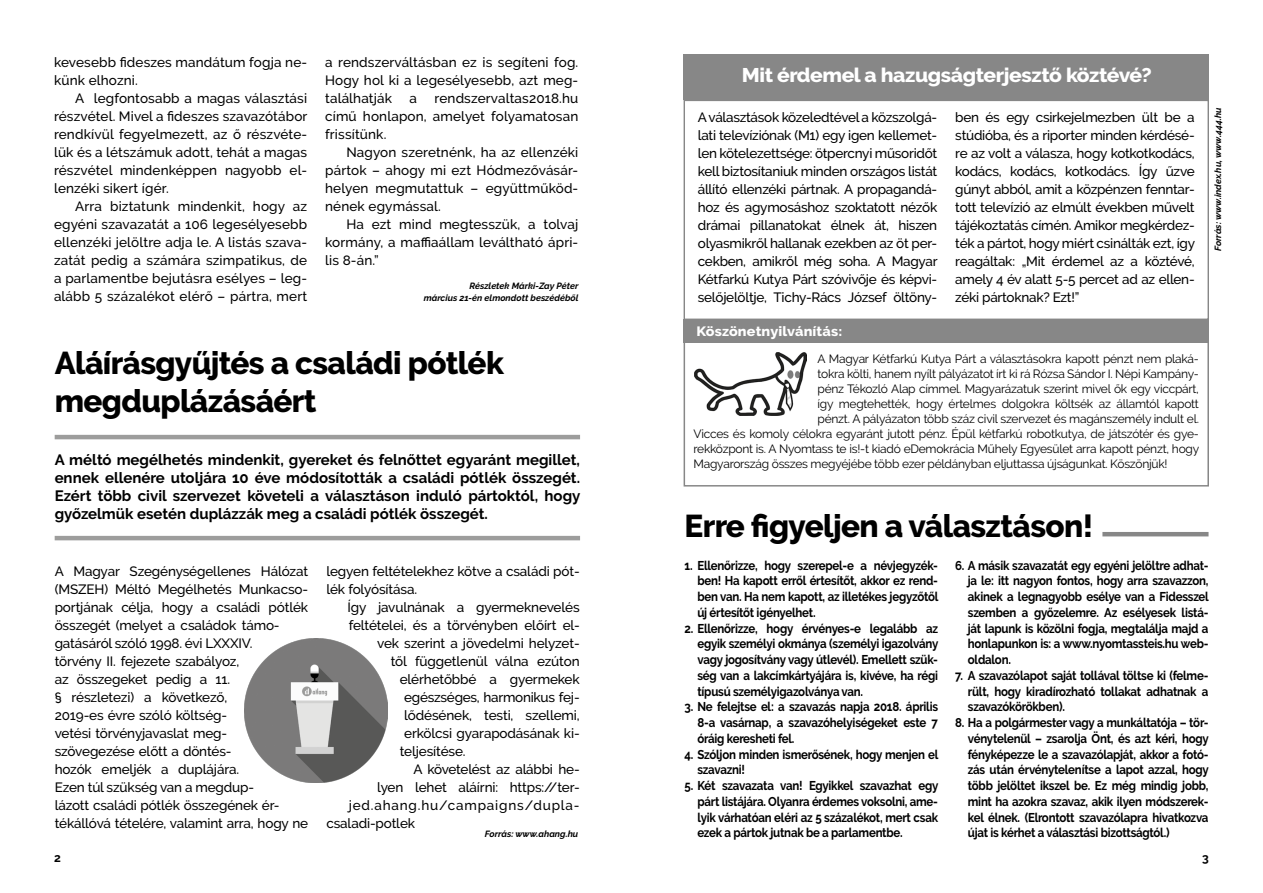
<style>
.page{position:relative;width:1263px;height:893px;background:#fff}
.page>*{position:absolute;margin:0;border:0;box-sizing:border-box;transform-origin:0 0}
.t1{font:800 31.5px/37.8px "Raleway";letter-spacing:-.02em;color:#000}
.t2{font:800 19.8px "Raleway";letter-spacing:-.02em;color:#fff;scale:1.06 1}
.t3{font:700 15px/18px "Raleway";color:#000;text-align:justify}
.t4{font:500 13.5px/18px "Raleway";letter-spacing:-.01em;color:#000;text-align:justify}
.t5{font:500 13.5px/18px "Raleway";letter-spacing:.01em;color:#000}
.t6{font:500 13.5px "Raleway";letter-spacing:.06em;color:#000}
.t7{font:800 13.5px "Raleway";letter-spacing:.01em;color:#fff;scale:1.06 1}
.t8{font:700 12.75px/15.8px "Raleway";letter-spacing:-.02em;color:#000;text-align:justify;scale:.9 1}
.t9{font:12px "Raleway";letter-spacing:-.02em;color:#000}
.t10{font:700 12px "Raleway";color:#000}
.t11{font:italic 700 9px/12px "Raleway";color:#000;text-align:right}
</style>
<div class="page">
<hr style="left:55px;top:435px;width:525px;height:4px;background:#9d9d9c">
<hr style="left:55px;top:536px;width:525px;height:4px;background:#9d9d9c">
<div style="left:684px;top:100px;width:525px;height:220px;border:1px solid #878787"></div>
<div style="left:684px;top:54px;width:525px;height:46px;background:#878787"></div>
<div style="left:684px;top:341px;width:525px;height:146px;border:2px solid #878787"></div>
<div style="left:684px;top:319px;width:525px;height:23px;background:#878787"></div>
<img style="left:694px;top:352px;width:113px;height:64px">
<img style="left:244px;top:639px;width:144px;height:143px">
<hr style="left:1102px;top:532px;width:106px;height:4px;background:#878787">
<p class="t5" style="left:54px;top:53px;width:255px">kevesebb fideszes mandátum fogja ne&shy;künk elhozni.</p>
<p class="t4" style="left:54px;top:89px;width:255px;text-indent:21px">A legfontosabb a magas választási részvétel. Mivel a fideszes szavazótábor rendkívül fegyelmezett, az ő részvéte&shy;lük és a létszámuk adott, tehát a magas részvétel mindenképpen nagyobb el&shy;lenzéki sikert ígér.</p>
<p class="t4" style="left:54px;top:197px;width:255px;text-indent:21px">Arra biztatunk mindenkit, hogy az egyéni szavazatát a 106 legesélyesebb ellenzéki jelöltre adja le. A listás szava&shy;zatát pedig a számára szimpatikus, de a parlamentbe bejutásra esélyes – leg&shy;alább 5 százalékot elérő – pártra, mert</p>
<p class="t4" style="left:325px;top:53px;width:255px">a rendszerváltásban ez is segíteni fog.<br>Hogy hol ki a legesélyesebb, azt meg&shy;találhatják</p>
<p class="t4" style="left:325px;top:89px;width:255px;text-indent:109px">rendszervaltas2018.hu című honlapon, amelyet folyamatosan frissítünk.</p>
<p class="t4" style="left:325px;top:143px;width:255px;text-indent:21px">Nagyon szeretnénk, ha az ellenzéki pártok – ahogy mi ezt Hódmezővásár&shy;helyen megmutattuk – együttműköd&shy;nének egymással.</p>
<p class="t4" style="left:325px;top:215px;width:255px;text-indent:21px">Ha ezt mind megtesszük, a tolvaj kormány, a maffiaállam leváltható ápri&shy;lis 8-án.”</p>
<p class="t11" style="left:424px;top:280px;width:156px">Részletek Márki-Zay Péter<br>március 21-én elmondott beszédéből</p>
<p class="t4" style="left:410px;top:89px;width:9px">a</p>
<h1 class="t1" style="left:55px;top:344px;width:451px">Aláírásgyűjtés a családi pótlék megduplázásáért</h1>
<p class="t3" style="left:55px;top:451px;width:527px">A méltó megélhetés mindenkit, gyereket és felnőttet egyaránt megillet, ennek ellenére utoljára 10 éve módosították a családi pótlék összegét.<br>Ezért több civil szervezet követeli a választáson induló pártoktól, hogy győzelmük esetén duplázzák meg a családi pótlék összegét.</p>
<p class="t4" style="left:55px;top:562px;width:255px;text-align:left">A Magyar Szegénységellenes Hálózat (MSZEH) Méltó Megélhetés Munkacso&shy;portjának célja, hogy a családi pótlék összegét (melyet a családok támo&shy;gatásáról szóló 1998. évi LXXXIV.<br>törvény II. fejezete szabályoz,<br>az összegeket pedig a 11.<br>§ részletezi) a következő,<br>2019-es évre szóló költség-<br>vetési törvényjavaslat meg&shy;szövegezése előtt a döntés-<br>hozók emeljék a duplájára.<br>Ezen túl szükség van a megdup-<br>lázott családi pótlék összegének ér&shy;tékállóvá tételére, valamint arra, hogy ne</p>
<p class="t4" style="left:326px;top:562px;width:255px">legyen feltételekhez kötve a családi pót&shy;lék folyósítása.</p>
<p class="t4" style="left:348px;top:598px;width:234px">Így javulnának a gyermeknevelés</p>
<p class="t4" style="left:349px;top:616px;width:232px">feltételei, és a törvényben előírt el-</p>
<p class="t4" style="left:377px;top:634px;width:204px">vek szerint a jövedelmi helyzet-</p>
<p class="t4" style="left:391px;top:652px;width:191px">től függetlenül válna ezúton</p>
<p class="t4" style="left:400px;top:670px;width:181px">elérhetőbbé a gyermekek</p>
<p class="t4" style="left:404px;top:688px;width:175px">egészséges, harmonikus fej-</p>
<p class="t4" style="left:404px;top:706px;width:177px">lődésének, testi, szellemi,</p>
<p class="t4" style="left:404px;top:724px;width:177px">erkölcsi gyarapodásának ki-</p>
<p class="t4" style="left:400px;top:742px;width:67px">teljesítése.</p>
<p class="t4" style="left:413px;top:760px;width:168px">A követelést az alábbi he-</p>
<p class="t4" style="left:377px;top:778px;width:204px">lyen lehet aláírni: https://ter-</p>
<p class="t6" style="left:349px;top:797px;width:232px">jed.ahang.hu/campaigns/dupla-</p>
<p class="t4" style="left:326px;top:814px;width:90px">csaladi-potlek</p>
<p class="t11" style="left:485px;top:828px;width:95px">Forrás: www.ahang.hu</p>
<h2 class="t2" style="left:742px;top:64px;width:388px">Mit érdemel a hazugságterjesztő köztévé?</h2>
<p class="t4" style="left:698px;top:108px;width:241px">A választások közeledtével a közszolgá&shy;lati televíziónak (M1) egy igen kellemet&shy;len kötelezettsége: ötpercnyi műsoridőt kell biztosítaniuk minden országos listát állító ellenzéki pártnak. A propagandá&shy;hoz és agymosáshoz szoktatott nézők drámai pillanatokat élnek át, hiszen olyasmikről hallanak ezekben az öt per&shy;cekben, amikről még soha. A Magyar Kétfarkú Kutya Párt szóvivője és képvi&shy;selőjelöltje, Tichy-Rács József öltöny-</p>
<p class="t4" style="left:955px;top:108px;width:241px">ben és egy csirkejelmezben ült be a stúdióba, és a riporter minden kérdésé&shy;re az volt a válasza, hogy kotkotkodács, kodács, kodács, kotkodács. Így űzve gúnyt abból, amit a közpénzen fenntar&shy;tott televízió az elmúlt években művelt tájékoztatás címén. Amikor megkérdez&shy;ték a pártot, hogy miért csinálták ezt, így reagáltak: „Mit érdemel az a köztévé, amely 4 év alatt 5-5 percet ad az ellen&shy;zéki pártoknak? Ezt!”</p>
<p class="t7" style="left:696px;top:323px;width:139px">Köszönetnyilvánítás:</p>
<p class="t9" style="left:817px;top:352px;width:383px">A Magyar Kétfarkú Kutya Párt a választásokra kapott pénzt nem plaká-</p>
<p class="t9" style="left:817px;top:367px;width:383px">tokra költi, hanem nyílt pályázatot írt ki rá Rózsa Sándor I. Népi Kampány-</p>
<p class="t9" style="left:817px;top:382px;width:383px">pénz Tékozló Alap címmel. Magyarázatuk szerint mivel ők egy viccpárt,</p>
<p class="t9" style="left:817px;top:397px;width:383px">így megtehették, hogy értelmes dolgokra költsék az államtól kapott</p>
<p class="t9" style="left:817px;top:412px;width:383px">pénzt. A pályázaton több száz civil szervezet és magánszemély indult el.</p>
<p class="t9" style="left:694px;top:427px;width:507px">Vicces és komoly célokra egyaránt jutott pénz. Épül kétfarkú robotkutya, de játszótér és gye-</p>
<p class="t9" style="left:694px;top:442px;width:507px">rekközpont is. A Nyomtass te is!-t kiadó eDemokrácia Műhely Egyesület arra kapott pénzt, hogy</p>
<p class="t9" style="left:694px;top:457px;width:475px">Magyarország összes megyéjébe több ezer példányban eljuttassa újságunkat. Köszönjük!</p>
<p class="t11" style="left:1212px;top:251px;width:145px;rotate:-90deg">Forrás: www.index.hu, www.444.hu</p>
<h1 class="t1" style="left:685px;top:507px;width:410px">Erre figyeljen a választáson!</h1>
<p class="t8" style="left:697px;top:557px;width:269px;text-indent:-13px">1. Ellenőrizze, hogy szerepel-e a névjegyzék&shy;ben! Ha kapott erről értesítőt, akkor ez rend&shy;ben van. Ha nem kapott, az illetékes jegyzőtől új értesítőt igényelhet.</p>
<p class="t8" style="left:697px;top:620px;width:269px;text-indent:-13px">2. Ellenőrizze, hogy érvényes-e legalább az egyik személyi okmánya (személyi igazolvány vagy jogosítvány vagy útlevél). Emellett szük&shy;ség van a lakcímkártyájára is, kivéve, ha régi típusú személyigazolványa van.</p>
<p class="t8" style="left:697px;top:699px;width:269px;text-indent:-13px">3. Ne felejtse el: a szavazás napja 2018. április 8-a vasárnap, a szavazóhelyiségeket este 7 óráig keresheti fel.</p>
<p class="t8" style="left:697px;top:746px;width:269px;text-indent:-13px">4. Szóljon minden ismerősének, hogy menjen el szavazni!</p>
<p class="t8" style="left:697px;top:778px;width:269px;text-indent:-13px">5. Két szavazata van! Egyikkel szavazhat egy párt listájára. Olyanra érdemes voksolni, ame&shy;lyik várhatóan eléri az 5 százalékot, mert csak ezek a pártok jutnak be a parlamentbe.</p>
<p class="t8" style="left:968px;top:557px;width:269px;text-indent:-13px">6. A másik szavazatát egy egyéni jelöltre adhat&shy;ja le: itt nagyon fontos, hogy arra szavazzon, akinek a legnagyobb esélye van a Fidesszel szemben a győzelemre. Az esélyesek listá&shy;ját lapunk is közölni fogja, megtalálja majd a honlapunkon is: a www.nyomtassteis.hu web&shy;oldalon.</p>
<p class="t8" style="left:968px;top:667px;width:269px;text-indent:-13px">7. A szavazólapot saját tollával töltse ki (felme&shy;rült, hogy kiradírozható tollakat adhatnak a szavazókörökben).</p>
<p class="t8" style="left:968px;top:715px;width:269px;text-indent:-13px">8. Ha a polgármester vagy a munkáltatója – tör&shy;vénytelenül – zsarolja Önt, és azt kéri, hogy fényképezze le a szavazólapját, akkor a fotó&shy;zás után érvénytelenítse a lapot azzal, hogy több jelöltet ikszel be. Ez még mindig jobb, mint ha azokra szavaz, akik ilyen módszerek&shy;kel élnek. (Elrontott szavazólapra hivatkozva újat is kérhet a választási bizottságtól.)</p>
<p class="t10" style="left:54px;top:851px;width:8px">2</p>
<p class="t10" style="left:1202px;top:851px;width:8px">3</p>
</div>
